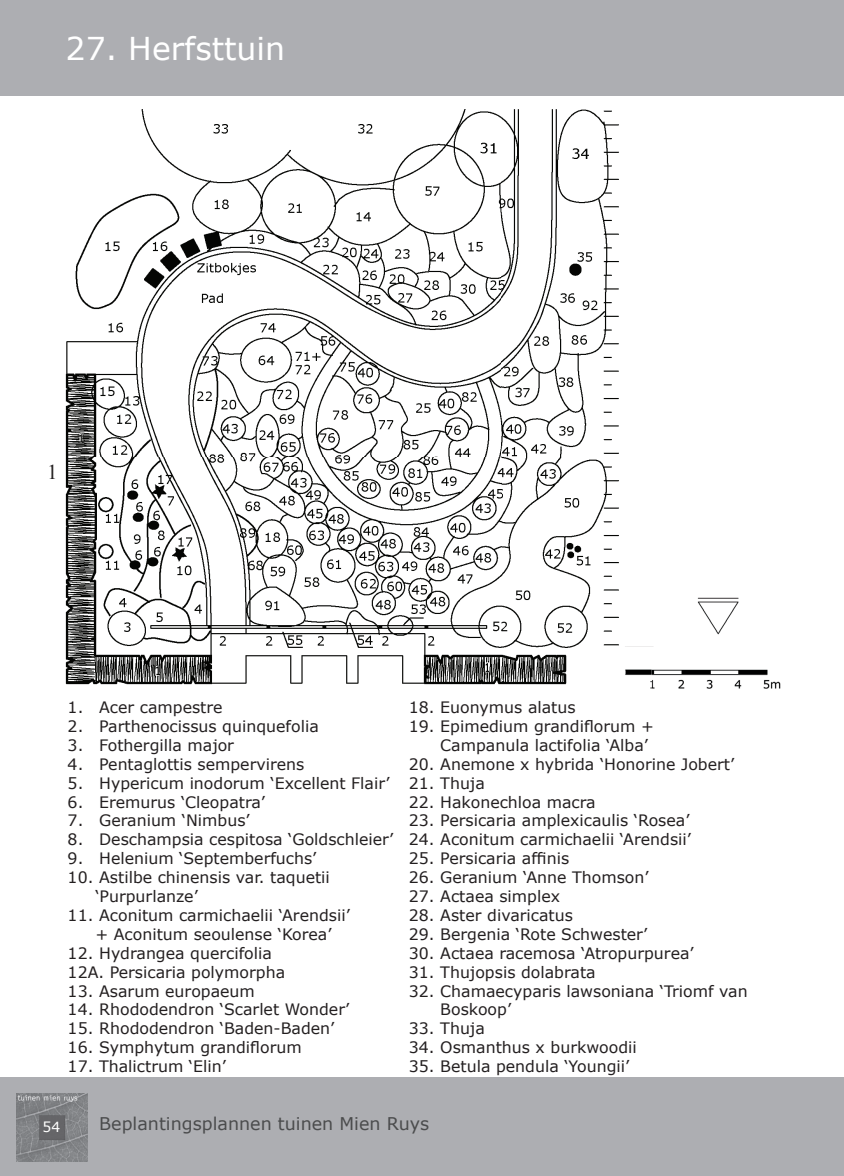
<style>
.page{position:relative;width:844px;height:1176px;background:#fff}
.page>*{position:absolute;margin:0;border:0;box-sizing:border-box;transform-origin:0 0}
.t1{font:31.5px "Verdana";color:#fff}
.t2{font:21px "Times New Roman";color:#231f20}
.t3{font:17.5px "Verdana";color:#4b4c4d}
.t4{font:15.75px/18.9px "Verdana";color:#231f20}
.t5{font:14px "Verdana";color:#fff}
</style>
<div class="page">
<div style="left:0;top:1077px;width:843px;height:99px;background:#adaeb2"></div>
<div style="left:0;top:0;width:843px;height:96px;background:#adaeb2"></div>
<img style="left:16px;top:1093px;width:71px;height:68px">
<img style="left:65px;top:109px;width:561px;height:576px">
<img style="left:651px;top:669px;width:130px;height:20px">
<img style="left:587px;top:647px;width:39px;height:38px">
<img style="left:588px;top:656px;width:63px;height:33px">
<img style="left:697px;top:597px;width:42px;height:38px">
<h1 class="t1" style="left:66px;top:27px;width:221px">27. Herfsttuin</h1>
<h2 class="t2" style="left:47px;top:458px;width:12px">1</h2>
<p class="t4" style="left:68px;top:697px;width:156px">1. Acer campestre</p>
<p class="t4" style="left:68px;top:716px;width:252px">2. Parthenocissus quinquefolia</p>
<p class="t4" style="left:68px;top:735px;width:168px">3. Fothergilla major</p>
<p class="t4" style="left:68px;top:754px;width:238px">4. Pentaglottis sempervirens</p>
<p class="t4" style="left:68px;top:773px;width:323px">5. Hypericum inodorum ‘Excellent Flair’</p>
<p class="t4" style="left:68px;top:792px;width:199px">6. Eremurus ‘Cleopatra’</p>
<p class="t4" style="left:68px;top:811px;width:184px">7. Geranium ‘Nimbus’</p>
<p class="t4" style="left:68px;top:830px;width:327px">8. Deschampsia cespitosa ‘Goldschleier’</p>
<p class="t4" style="left:68px;top:849px;width:250px">9. Helenium ‘Septemberfuchs’</p>
<p class="t4" style="left:95px;top:868px;width:236px;text-indent:-28px">10. Astilbe chinensis var. taquetii ‘Purpurlanze’</p>
<p class="t4" style="left:95px;top:905px;width:256px;text-indent:-28px">11. Aconitum carmichaelii ‘Arendsii’ + Aconitum seoulense ‘Korea’</p>
<p class="t4" style="left:68px;top:943px;width:219px">12. Hydrangea quercifolia<br>12A. Persicaria polymorpha</p>
<p class="t4" style="left:68px;top:981px;width:189px">13. Asarum europaeum</p>
<p class="t4" style="left:68px;top:1000px;width:283px">14. Rhododendron ‘Scarlet Wonder’</p>
<p class="t4" style="left:68px;top:1019px;width:268px">15. Rhododendron ‘Baden-Baden’</p>
<p class="t4" style="left:68px;top:1038px;width:235px">16. Symphytum grandiflorum</p>
<p class="t4" style="left:68px;top:1057px;width:160px">17. Thalictrum ‘Elin’</p>
<p class="t4" style="left:408px;top:697px;width:168px">18. Euonymus alatus</p>
<p class="t4" style="left:440px;top:716px;width:215px;text-indent:-32px">19. Epimedium grandiflorum +<br>Campanula lactifolia ‘Alba’</p>
<p class="t4" style="left:408px;top:754px;width:327px">20. Anemone x hybrida ‘Honorine Jobert’</p>
<p class="t4" style="left:408px;top:773px;width:78px">21. Thuja</p>
<p class="t4" style="left:408px;top:792px;width:188px">22. Hakonechloa macra</p>
<p class="t4" style="left:408px;top:811px;width:282px">23. Persicaria amplexicaulis ‘Rosea’</p>
<p class="t4" style="left:408px;top:830px;width:284px">24. Aconitum carmichaelii ‘Arendsii’</p>
<p class="t4" style="left:408px;top:849px;width:162px">25. Persicaria affinis</p>
<p class="t4" style="left:408px;top:868px;width:241px">26. Geranium ‘Anne Thomson’</p>
<p class="t4" style="left:408px;top:886px;width:153px">27. Actaea simplex</p>
<p class="t4" style="left:408px;top:905px;width:166px">28. Aster divaricatus</p>
<p class="t4" style="left:408px;top:924px;width:240px">29. Bergenia ‘Rote Schwester’</p>
<p class="t4" style="left:408px;top:943px;width:286px">30. Actaea racemosa ‘Atropurpurea’</p>
<p class="t4" style="left:408px;top:962px;width:188px">31. Thujopsis dolabrata</p>
<p class="t4" style="left:440px;top:981px;width:309px;text-indent:-32px">32. Chamaecyparis lawsoniana ‘Triomf van<br>Boskoop’</p>
<p class="t4" style="left:408px;top:1019px;width:78px">33. Thuja</p>
<p class="t4" style="left:408px;top:1038px;width:229px">34. Osmanthus x burkwoodii</p>
<p class="t4" style="left:408px;top:1057px;width:222px">35. Betula pendula ‘Youngii’</p>
<p class="t5" style="left:43px;top:1117px;width:19px">54</p>
<p class="t3" style="left:99px;top:1111px;width:331px">Beplantingsplannen tuinen Mien Ruys</p>
</div>
